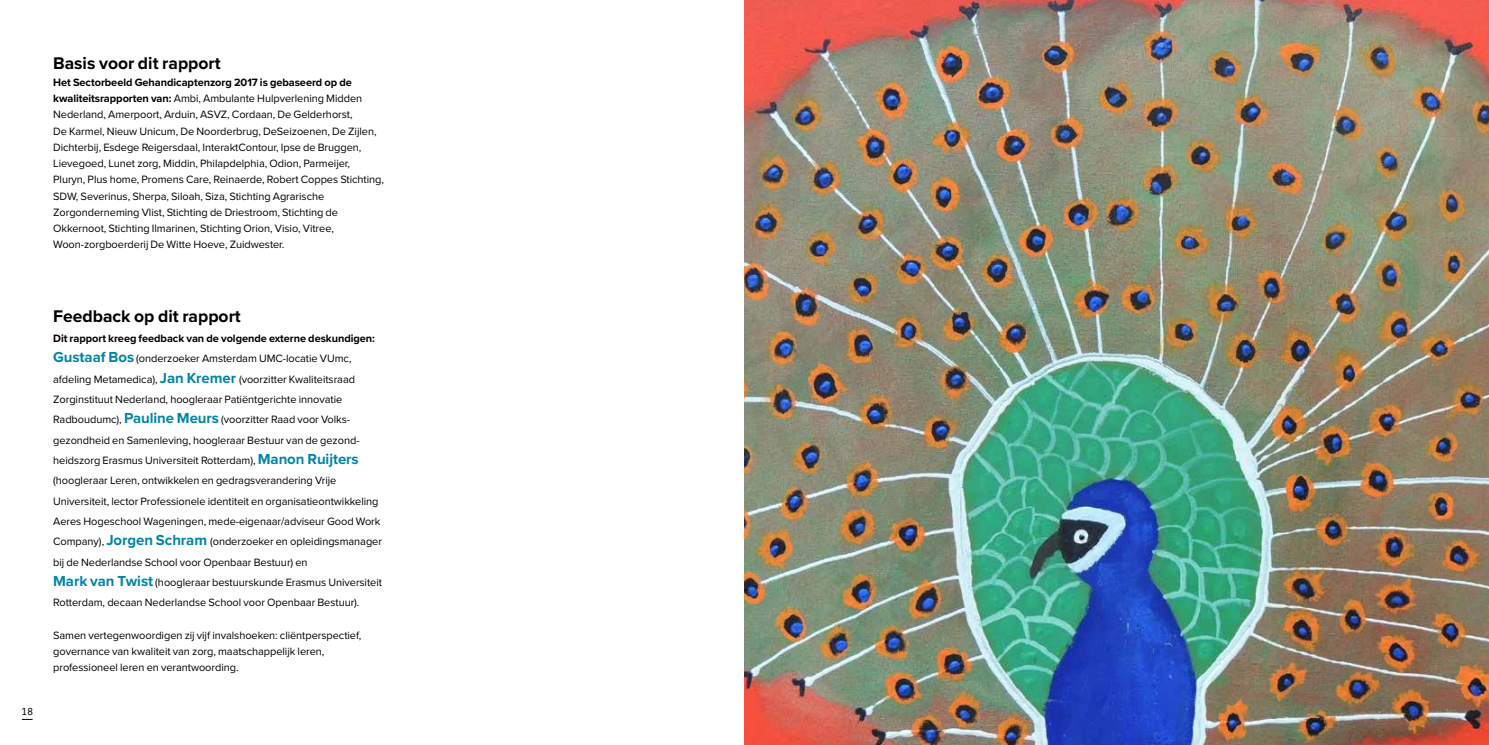
<style>
.page{position:relative;width:1489px;height:745px;background:#fff}
.page>*{position:absolute;margin:0;border:0;box-sizing:border-box;transform-origin:0 0}
.t1{font:700 17.5px "Proxima Nova";color:#000}
.t2{font:11px/20.4px "Proxima Nova";letter-spacing:-.005em;color:#000}
.t3{font:10px "Maurea Regular Tf";color:#000}
.s1{font-weight:700}
.s2{font-weight:700;font-size:15px;color:#0086a7}
</style>
<div class="page">
<img style="left:744px;top:0;width:744px;height:744px">
<h1 class="t1" style="left:53px;top:51px;width:169px">Basis voor dit rapport</h1>
<p class="t2" style="left:53px;top:73px;width:332px;line-height:16.2px"><span class="s1">Het Sectorbeeld Gehandicaptenzorg 2017 is gebaseerd op de kwaliteitsrapporten van:</span> Ambi, Ambulante Hulpverlening Midden Nederland, Amerpoort, Arduin, ASVZ, Cordaan, De Gelderhorst,<br>De Karmel, Nieuw Unicum, De Noorderbrug, DeSeizoenen, De Zijlen, Dichterbij, Esdege Reigersdaal, InteraktContour, Ipse de Bruggen, Lievegoed, Lunet zorg, Middin, Philapdelphia, Odion, Parmeijer, Pluryn, Plus home, Promens Care, Reinaerde, Robert Coppes Stichting, SDW, Severinus, Sherpa, Siloah, Siza, Stichting Agrarische Zorgonderneming Vlist, Stichting de Driestroom, Stichting de Okkernoot, Stichting Ilmarinen, Stichting Orion, Visio, Vitree, Woon-zorgboerderij De Witte Hoeve, Zuidwester.</p>
<p class="t3" style="left:22px;top:705px;width:13px">18</p>
<h1 class="t1" style="left:53px;top:302px;width:189px">Feedback op dit rapport</h1>
<p class="t2" style="left:53px;top:327px;width:330px"><span class="s1">Dit rapport kreeg feedback van de volgende externe deskundigen:<br></span><span class="s2">Gustaaf Bos</span> (onderzoeker Amsterdam UMC-locatie VUmc, afdeling Metamedica), <span class="s2">Jan Kremer</span> (voorzitter Kwaliteitsraad Zorginstituut Nederland, hoogleraar Patiëntgerichte innovatie Radboudumc), <span class="s2">Pauline Meurs</span> (voorzitter Raad voor Volks&shy;gezondheid en Samenleving, hoogleraar Bestuur van de gezond&shy;heidszorg Erasmus Universiteit Rotterdam), <span class="s2">Manon Ruijters </span>(hoogleraar Leren, ontwikkelen en gedragsverandering Vrije Universiteit, lector Professionele identiteit en organisatieontwikkeling Aeres Hogeschool Wageningen, mede-eigenaar/adviseur Good Work Company), <span class="s2">Jorgen Schram</span> (onderzoeker en opleidingsmanager bij de Nederlandse School voor Openbaar Bestuur) en<br><span class="s2">Mark van Twist</span> (hoogleraar bestuurskunde Erasmus Universiteit Rotterdam, decaan Nederlandse School voor Openbaar Bestuur).</p>
<p class="t2" style="left:53px;top:626px;width:309px;line-height:16.2px">Samen vertegenwoordigen zij vijf invalshoeken: cliëntperspectief, governance van kwaliteit van zorg, maatschappelijk leren, professioneel leren en verantwoording.</p>
</div>
